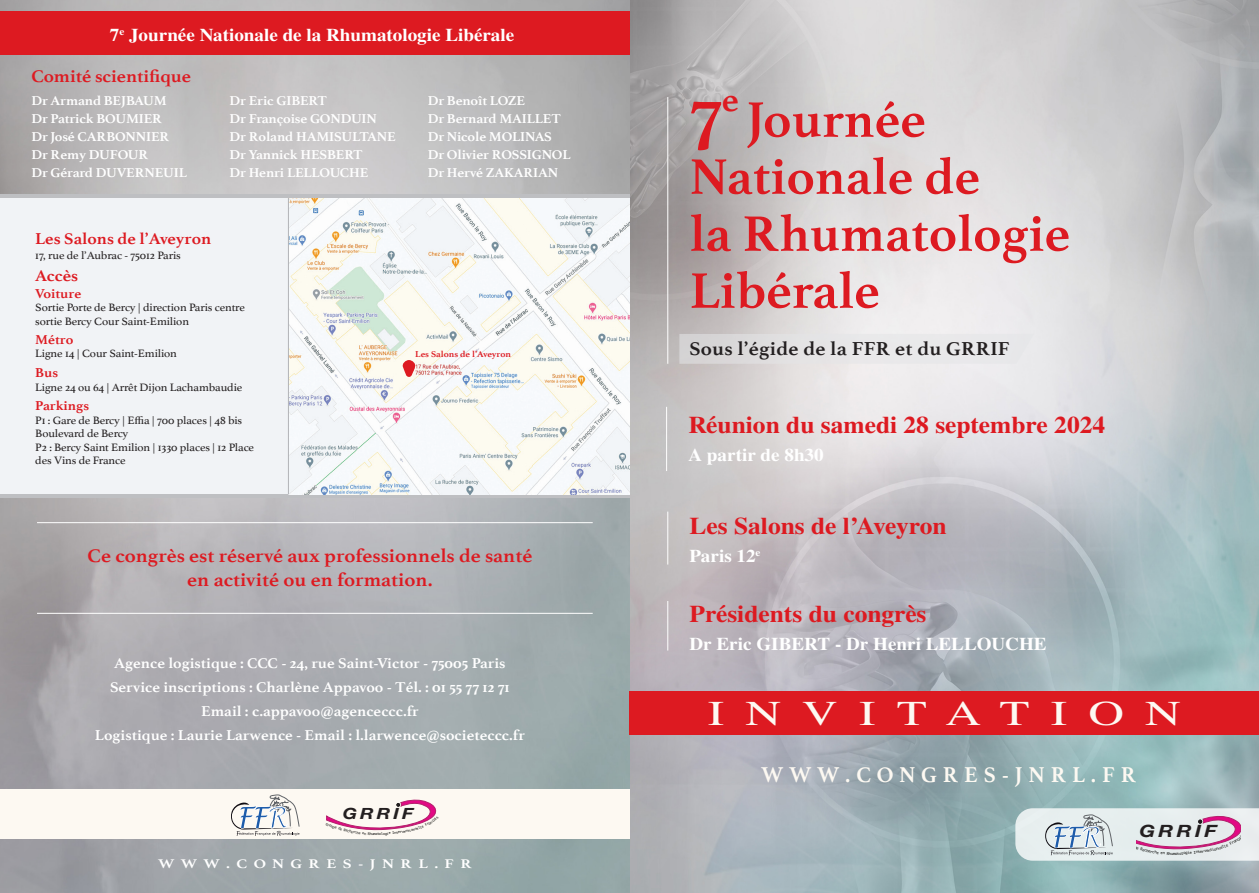
<style>
.page{position:relative;width:1259px;height:893px;background:#fff}
.page>*{position:absolute;margin:0;border:0;box-sizing:border-box;transform-origin:0 0}
.t1{font:700 75px "Athelas";color:#dd1a21}
.t2{font:700 52.5px/57px "Athelas";color:#dd1a21}
.t3{font:34.8px "STIX General";letter-spacing:.43em;color:#fdf9f2;scale:1.41 1}
.t4{font:700 24px "STIX General";color:#dd1a21;scale:1.06 1}
.t5{font:700 22.5px "Athelas";letter-spacing:.26em;color:#fdf9f2}
.t6{font:700 19.65px "Athelas";letter-spacing:.01em;color:#231f20;scale:1.06 1}
.t7{font:700 19.5px/24px "Athelas";color:#dd1a21;text-align:center;scale:1.06 1}
.t8{font:700 18px "STIX General";color:#fff;scale:1.06 1}
.t9{font:700 18px "Athelas";letter-spacing:-.005em;color:#dd1a21;scale:1.06 1}
.t10{font:italic 700 16.95px "Helvetica Neue";letter-spacing:.16em;color:#231f20;scale:1.22 1}
.t11{font:700 16.5px "Athelas";color:#dd1a21;scale:1.06 1}
.t12{font:italic 700 15.45px "Helvetica Neue";letter-spacing:.16em;color:#231f20;scale:1.22 1}
.t13{font:700 15px "Athelas";color:#fff;scale:1.06 1}
.t14{font:700 13.5px/18px "Athelas";letter-spacing:-.01em;color:#fff;scale:1.06 1}
.t15{font:700 13.5px "Athelas";color:#dd1a21;scale:1.06 1}
.t16{font:700 13.2px "Athelas";letter-spacing:.39em;color:#fff;scale:1.25 1}
.t17{font:11.25px/13.5px "Athelas";letter-spacing:-.01em;color:#231f20;scale:1.06 1}
.t18{font:700 9px "Athelas";color:#dd1a21;scale:1.06 1}
.t19{font:3.75px "Monaco";color:#040503}
.t20{font:3.45px "Monaco";color:#040503}
</style>
<div class="page">
<img style="left:0;top:0;width:1259px;height:893px">
<div style="left:0;top:196px;width:628px;height:300px;background:#f1f3f6"></div>
<hr style="left:666px;top:407px;width:1px;height:64px;background:#fff">
<hr style="left:667px;top:601px;width:1px;height:49px;background:#fff">
<hr style="left:667px;top:512px;width:1px;height:53px;background:#fff">
<div style="left:629px;top:691px;width:630px;height:44px;background:#dd1a21"></div>
<div style="left:0;top:12px;width:629px;height:43px;background:#dd1a21"></div>
<hr style="left:0;top:494px;width:629px;height:4px;background:#bebfc2">
<img style="left:289px;top:198px;width:341px;height:296px">
<hr style="left:288px;top:198px;width:1px;height:296px;background:#b2b3b7">
<hr style="left:0;top:194px;width:629px;height:4px;background:#bebfc2">
<svg style="left:679px;top:334px;width:355px;height:30px;background:#e3e2e3"></svg>
<hr style="left:667px;top:97px;width:1px;height:267px;background:#fff">
<svg style="left:401px;top:360px;width:15px;height:17px"></svg>
<div style="left:0;top:789px;width:629px;height:50px;background:#fdf9f2"></div>
<svg style="left:231px;top:795px;width:68px;height:41px"></svg>
<hr style="left:37px;top:522px;width:556px;height:1px;background:#fff">
<hr style="left:37px;top:613px;width:556px;height:1px;background:#fff">
<svg style="left:1015px;top:808px;width:244px;height:53px;background:#dcdde3"></svg>
<svg style="left:326px;top:799px;width:111px;height:32px"></svg>
<p class="t8" style="left:110px;top:22px;width:383px">7<sup>e</sup> Journée Nationale de la Rhumatologie Libérale</p>
<p class="t9" style="left:31px;top:61px;width:152px">Comité scientifique</p>
<p class="t14" style="left:31px;top:92px;width:129px">Dr Armand BEJBAUM</p>
<p class="t14" style="left:31px;top:110px;width:125px">Dr Patrick BOUMIER</p>
<p class="t14" style="left:31px;top:128px;width:132px">Dr José CARBONNIER</p>
<p class="t14" style="left:31px;top:146px;width:112px">Dr Remy DUFOUR</p>
<p class="t14" style="left:31px;top:164px;width:148px">Dr Gérard DUVERNEUIL</p>
<p class="t14" style="left:229px;top:92px;width:93px">Dr Eric GIBERT</p>
<p class="t14" style="left:229px;top:110px;width:141px">Dr Françoise GONDUIN</p>
<p class="t14" style="left:229px;top:128px;width:158px">Dr Roland HAMISULTANE<br>Dr Yannick HESBERT</p>
<p class="t14" style="left:229px;top:164px;width:133px">Dr Henri LELLOUCHE</p>
<p class="t11" style="left:35px;top:225px;width:167px">Les Salons de l’Aveyron</p>
<p class="t17" style="left:35px;top:248px;width:139px">17, rue de l’Aubrac - 75012 Paris</p>
<p class="t11" style="left:35px;top:263px;width:42px">Accès</p>
<p class="t15" style="left:35px;top:282px;width:45px">Voiture</p>
<p class="t17" style="left:35px;top:300px;width:199px">Sortie Porte de Bercy | direction Paris centre sortie Bercy Cour Saint-Emilion</p>
<p class="t15" style="left:35px;top:328px;width:37px">Métro</p>
<p class="t17" style="left:35px;top:347px;width:135px">Ligne 14 | Cour Saint-Emilion</p>
<p class="t15" style="left:35px;top:361px;width:23px">Bus</p>
<p class="t17" style="left:35px;top:380px;width:197px">Ligne 24 ou 64 | Arrêt Dijon Lachambaudie</p>
<p class="t15" style="left:35px;top:395px;width:52px">Parkings</p>
<p class="t17" style="left:35px;top:413px;width:197px">P1 : Gare de Bercy | Effia | 700 places | 48 bis</p>
<p class="t17" style="left:35px;top:426px;width:89px">Boulevard de Bercy</p>
<p class="t17" style="left:35px;top:440px;width:208px">P2 : Bercy Saint Emilion | 1330 places | 12 Place</p>
<p class="t17" style="left:35px;top:453px;width:87px">des Vins de France</p>
<p class="t14" style="left:428px;top:92px;width:93px">Dr Benoît LOZE</p>
<p class="t14" style="left:428px;top:110px;width:127px">Dr Bernard MAILLET</p>
<p class="t14" style="left:428px;top:128px;width:118px">Dr Nicole MOLINAS</p>
<p class="t14" style="left:428px;top:146px;width:136px">Dr Olivier ROSSIGNOL</p>
<p class="t14" style="left:428px;top:164px;width:125px">Dr Hervé ZAKARIAN</p>
<p class="t1" style="left:689px;top:51px;width:51px">7<sup>e</sup></p>
<p class="t2" style="left:689px;top:90px;width:382px;text-indent:57px">Journée<br>Nationale de<br>la Rhumatologie<br>Libérale</p>
<p class="t18" style="left:415px;top:347px;width:92px">Les Salons de l’Aveyron</p>
<p class="t6" style="left:689px;top:333px;width:304px">Sous l’égide de la FFR et du GRRIF</p>
<p class="t4" style="left:688px;top:408px;width:395px">Réunion du samedi 28 septembre 2024</p>
<p class="t8" style="left:688px;top:442px;width:129px">A partir de 8h30</p>
<p class="t7" style="left:87px;top:543px;width:421px">Ce congrès est réservé aux professionnels de santé en activité ou en formation.</p>
<p class="t13" style="left:114px;top:651px;width:370px">Agence logistique : CCC - 24, rue Saint-Victor - 75005 Paris</p>
<p class="t13" style="left:110px;top:675px;width:378px">Service inscriptions : Charlène Appavoo - Tél. : 01 55 77 12 71</p>
<p class="t13" style="left:201px;top:699px;width:207px">Email : c.appavoo@agenceccc.fr</p>
<p class="t13" style="left:95px;top:723px;width:407px">Logistique : Laurie Larwence - Email : l.larwence@societeccc.fr</p>
<p class="t12" style="left:343px;top:804px;width:59px">GRRIF</p>
<p class="t20" style="left:373px;top:831px;width:4px">m</p>
<p class="t16" style="left:158px;top:853px;width:252px">WWW.CONGRES-JNRL.FR</p>
<p class="t4" style="left:689px;top:509px;width:244px">Les Salons de l’Aveyron</p>
<p class="t8" style="left:689px;top:543px;width:69px">Paris 12<sup>e</sup></p>
<p class="t4" style="left:689px;top:597px;width:225px">Présidents du congrès</p>
<p class="t8" style="left:689px;top:631px;width:338px">Dr Eric GIBERT - Dr Henri LELLOUCHE</p>
<p class="t3" style="left:708px;top:689px;width:337px">INVITATION</p>
<p class="t5" style="left:761px;top:756px;width:377px">WWW.CONGRES-JNRL.FR</p>
<p class="t10" style="left:1139px;top:821px;width:65px">GRRIF</p>
<p class="t19" style="left:1173px;top:850px;width:4px">m</p>
</div>
